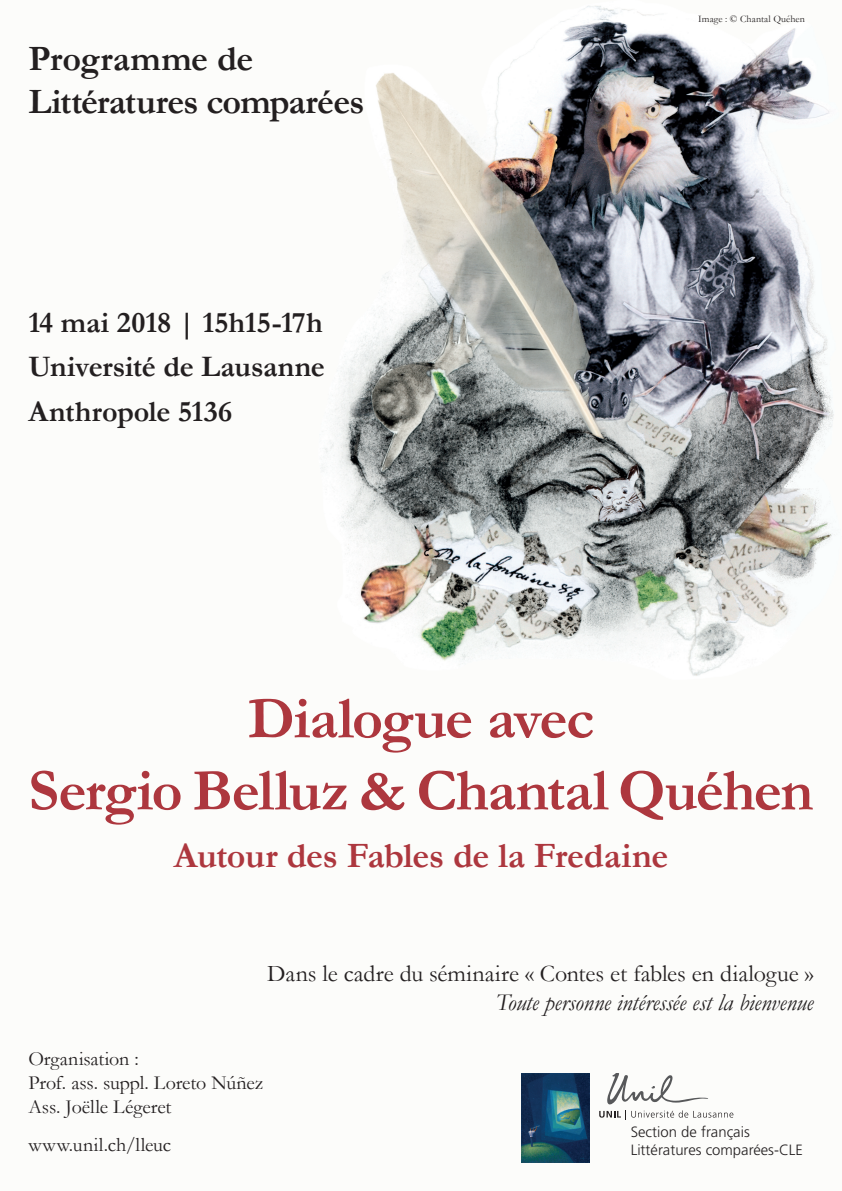
<style>
.page{position:relative;width:842px;height:1191px;background:#fcfcfa}
.page>*{position:absolute;margin:0;border:0;box-sizing:border-box;transform-origin:0 0}
.t1{font:700 60px/72px "Garamond";letter-spacing:-.025em;color:#ad373e;text-align:center}
.t2{font:700 36px/43.2px "Garamond";letter-spacing:-.02em;color:#231f20}
.t3{font:700 36px "Garamond";letter-spacing:-.01em;color:#ad373e}
.t4{font:700 30px/44.5px "Garamond";letter-spacing:-.005em;color:#231f20;text-align:justify}
.t5{font:24px "Garamond";letter-spacing:-.005em;color:#231f20}
.t6{font:italic 24px "Garamond";letter-spacing:-.005em;color:#231f20}
.t7{font:20px/24px "Garamond";letter-spacing:-.005em;color:#231f20}
.t8{font:20px "Garamond";letter-spacing:.025em;color:#231f20}
.t9{font:300 14.9px/17.1px "Frutiger LT Std";color:#231f20}
.t10{font:10px "Garamond";letter-spacing:.015em;color:#231f20}
</style>
<div class="page">
<img style="left:325px;top:6px;width:509px;height:670px">
<svg style="left:599px;top:1073px;width:134px;height:46px"></svg>
<img style="left:521px;top:1073px;width:68px;height:89px">
<h2 class="t2" style="left:28px;top:36px;width:338px">Programme de<br>Littératures comparées</h2>
<h3 class="t4" style="left:28px;top:299px;width:298px">14 mai 2018 | 15h15-17h Université de Lausanne Anthropole 5136</h3>
<p class="t10" style="left:698px;top:13px;width:108px">Image : © Chantal Quéhen</p>
<h1 class="t1" style="left:28px;top:681px;width:787px">Dialogue avec<br>Sergio Belluz &amp; Chantal Quéhen</h1>
<h2 class="t3" style="left:174px;top:834px;width:496px">Autour des Fables de la Fredaine</h2>
<p class="t5" style="left:267px;top:959px;width:548px">Dans le cadre du séminaire « Contes et fables en dialogue »</p>
<p class="t6" style="left:496px;top:988px;width:319px">Toute personne intéressée est la bienvenue</p>
<p class="t7" style="left:28px;top:1046px;width:237px">Organisation :<br>Prof. ass. suppl. Loreto Núñez<br>Ass. Joëlle Légeret</p>
<p class="t8" style="left:28px;top:1133px;width:144px">www.unil.ch/lleuc</p>
<p class="t9" style="left:631px;top:1124px;width:174px">Section de français<br>Littératures comparées-CLE</p>
</div>
